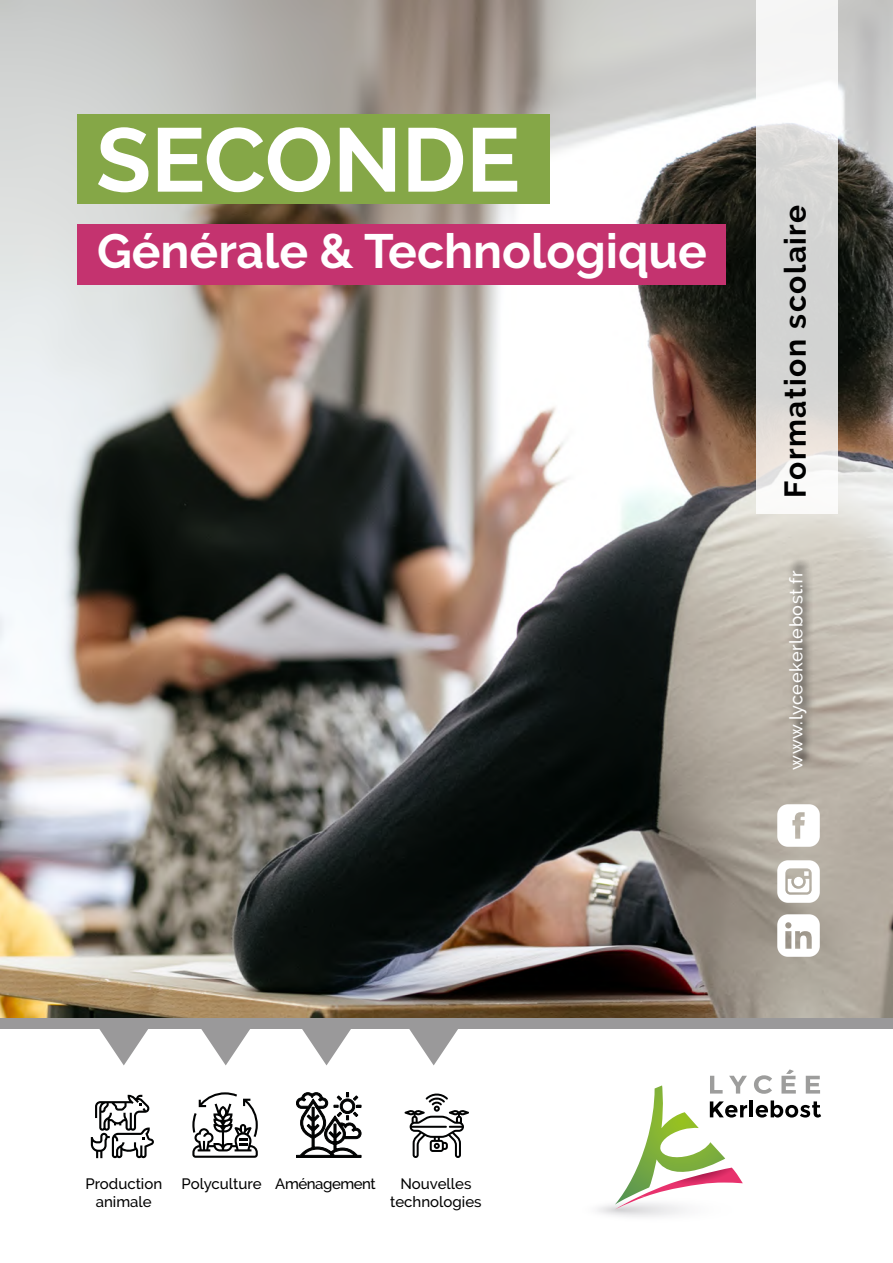
<style>
.page{position:relative;width:893px;height:1263px;background:#fff}
.page>*{position:absolute;margin:0;border:0;box-sizing:border-box;transform-origin:0 0}
.t1{font:700 90px "Raleway";color:#fff}
.t2{font:700 48px "Raleway";color:#fff}
.t3{font:700 30px "Raleway";letter-spacing:.05em;color:#000}
.t4{font:500 18px "Raleway";letter-spacing:.03em;color:#fff}
.t5{font:500 15px/18px "Raleway";color:#000;text-align:center}
.t6{font:500 15px "Raleway";letter-spacing:-.025em;color:#000}
</style>
<div class="page">
<img style="left:0;top:0;width:893px;height:1018px">
<div style="left:0;top:1018px;width:893px;height:11px;background:#9a999a"></div>
<svg style="left:777px;top:804px;width:43px;height:43px"></svg>
<svg style="left:777px;top:860px;width:43px;height:43px"></svg>
<svg style="left:777px;top:914px;width:43px;height:43px"></svg>
<div style="left:785px;top:555px;width:32px;height:214px;background:#000;opacity:.91"></div>
<svg style="left:756px;top:0;width:82px;height:514px;fill:#dad9d7"></svg>
<div style="left:78px;top:114px;width:472px;height:90px;background:#85a747"></div>
<div style="left:78px;top:224px;width:648px;height:61px;background:#c4336f"></div>
<svg style="left:99px;top:1029px;width:49px;height:36px"></svg>
<svg style="left:201px;top:1029px;width:49px;height:36px"></svg>
<svg style="left:302px;top:1029px;width:49px;height:36px"></svg>
<svg style="left:91px;top:1095px;width:63px;height:63px"></svg>
<svg style="left:296px;top:1093px;width:65px;height:64px"></svg>
<svg style="left:192px;top:1092px;width:66px;height:66px"></svg>
<svg style="left:409px;top:1029px;width:49px;height:36px"></svg>
<svg style="left:405px;top:1093px;width:64px;height:65px"></svg>
<img style="left:615px;top:1204px;width:30px;height:5px">
<hr style="left:750px;top:1100px;width:3px;height:17px;background:#000">
<svg style="left:756px;top:1100px;width:65px;height:17px"></svg>
<svg style="left:615px;top:1076px;width:132px;height:128px"></svg>
<svg style="left:754px;top:1075px;width:18px;height:19px"></svg>
<svg style="left:781px;top:1069px;width:15px;height:24px"></svg>
<svg style="left:806px;top:1076px;width:14px;height:17px"></svg>
<h1 class="t1" style="left:96px;top:109px;width:426px">SECONDE</h1>
<h2 class="t2" style="left:97px;top:224px;width:611px">Générale &amp; Technologique</h2>
<h3 class="t3" style="left:778px;top:497px;width:294px;rotate:-90deg">Formation scolaire</h3>
<p class="t4" style="left:786px;top:770px;width:201px;rotate:-90deg">www.lyceekerlebost.fr</p>
<p class="t5" style="left:85px;top:1175px;width:78px">Production animale</p>
<p class="t6" style="left:181px;top:1175px;width:196px">Polyculture Aménagement</p>
<p class="t5" style="left:390px;top:1175px;width:93px">Nouvelles technologies</p>
</div>
